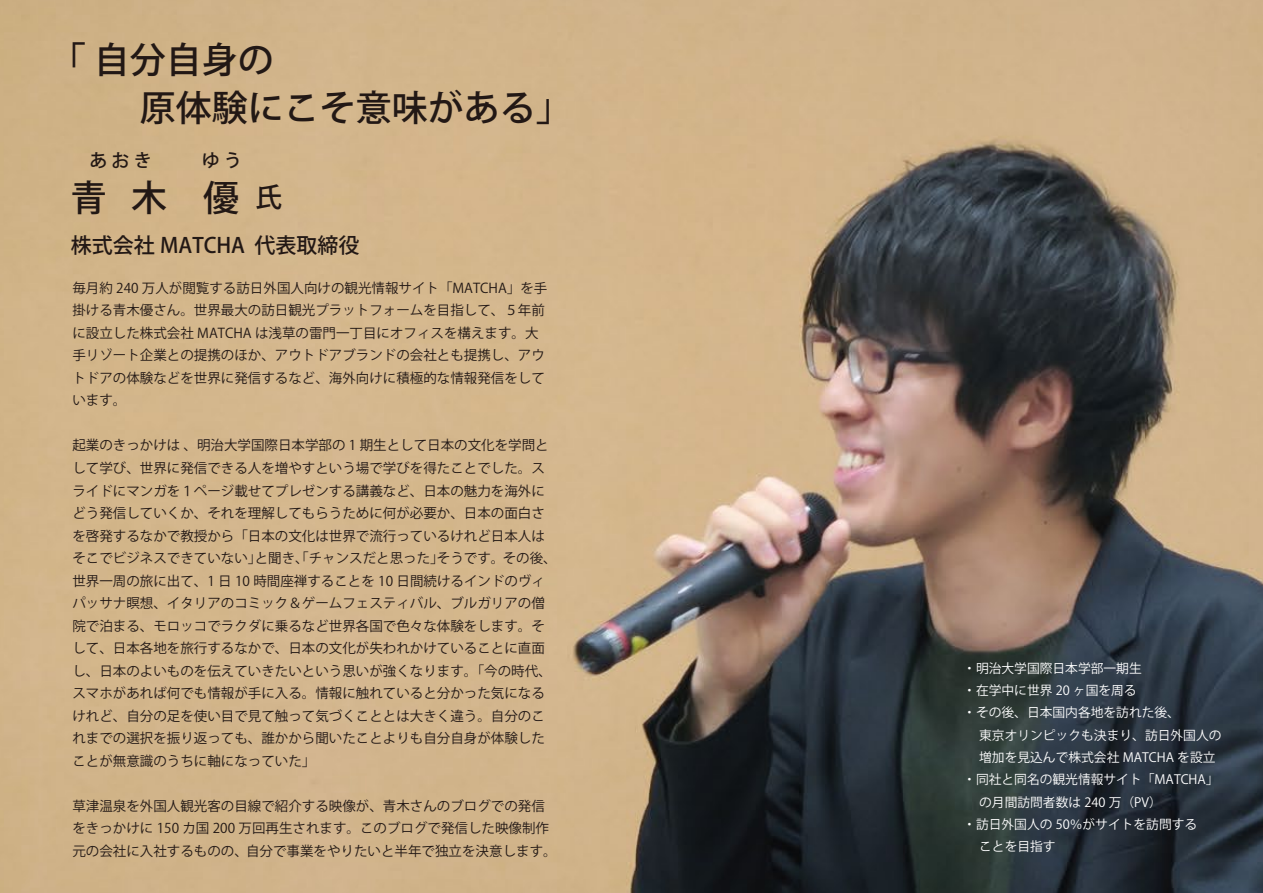
<style>
.page{position:relative;width:1263px;height:893px;background:#fff}
.page>*{position:absolute;margin:0;border:0;box-sizing:border-box;transform-origin:0 0}
.t1{font:500 36px/48px "Koz Go Pr 6 N";color:#221815}
.t2{font:500 21px "Koz Go Pr 6 N";color:#221815}
.t3{font:500 18px "Koz Go Pr 6 N";color:#221815}
.t4{font:13.5px/22.5px "Koz Go Pr 6 N";color:#221815}
.t5{font:12.75px/22.4px "Koz Go Pr 6 N";color:#fff}
.s1{font-size:27px}
</style>
<div class="page">
<img style="left:0;top:0;width:1263px;height:893px">
<h1 class="t1" style="left:68px;top:37px;width:506px;text-indent:-18px">「自分自身の<br>　　原体験にこそ意味がある」</h1>
<h3 class="t3" style="left:90px;top:150px;width:82px">あ お き　</h3>
<h3 class="t3" style="left:202px;top:150px;width:42px">ゆ う</h3>
<h1 class="t1" style="left:71px;top:174px;width:213px">青 木　優 <span class="s1">氏</span></h1>
<h2 class="t2" style="left:71px;top:233px;width:290px">株式会社 MATCHA 代表取締役</h2>
<p class="t4" style="left:72px;top:277px;width:476px">毎月約 240 万人が閲覧する訪日外国人向けの観光情報サイト「MATCHA」を手掛ける青木優さん。世界最大の訪日観光プラットフォームを目指して、５年前に設立した株式会社 MATCHA は浅草の雷門一丁目にオフィスを構えます。大手リゾート企業との提携のほか、アウトドアブランドの会社とも提携し、アウトドアの体験などを世界に発信するなど、海外向けに積極的な情報発信をしています。</p>
<p class="t4" style="left:72px;top:435px;width:486px">起業のきっかけは 、明治大学国際日本学部の 1 期生として日本の文化を学問として学び、世界に発信できる人を増やすという場で学びを得たことでした。スライドにマンガを１ページ載せてプレゼンする講義など、日本の魅力を海外にどう発信していくか、それを理解してもらうために何が必要か、日本の面白さを啓発するなかで教授から「日本の文化は世界で流行っているけれど日本人はそこでビジネスできていない」と聞き、「チャンスだと思った」そうです。その後、世界一周の旅に出て、1 日 10 時間座禅することを 10 日間続けるインドのヴィパッサナ瞑想、イタリアのコミック＆ゲームフェスティバル、ブルガリアの僧院で泊まる、モロッコでラクダに乗るなど世界各国で色々な体験をします。そして、日本各地を旅行するなかで、日本の文化が失われかけていることに直面し、日本のよいものを伝えていきたいという思いが強くなります。「今の時代、スマホがあれば何でも情報が手に入る。情報に触れていると分かった気になるけれど、自分の足を使い目で見て触って気づくこととは大きく違う。自分のこれまでの選択を振り返っても、誰かから聞いたことよりも自分自身が体験したことが無意識のうちに軸になっていた」</p>
<p class="t4" style="left:72px;top:795px;width:486px">草津温泉を外国人観光客の目線で紹介する映像が、青木さんのブログでの発信をきっかけに 150 カ国 200 万回再生されます。このブログで発信した映像制作元の会社に入社するものの、自分で事業をやりたいと半年で独立を決意します。</p>
<p class="t5" style="left:963px;top:657px;width:260px">・明治大学国際日本学部一期生<br>・在学中に世界 20 ヶ国を周る<br>・その後、日本国内各地を訪れた後、<br>　東京オリンピックも決まり、訪日外国人の　増加を見込んで株式会社 MATCHA を設立・同社と同名の観光情報サイト「MATCHA」　の月間訪問者数は 240 万（PV）<br>・訪日外国人の 50％がサイトを訪問する<br>　ことを目指す</p>
</div>
